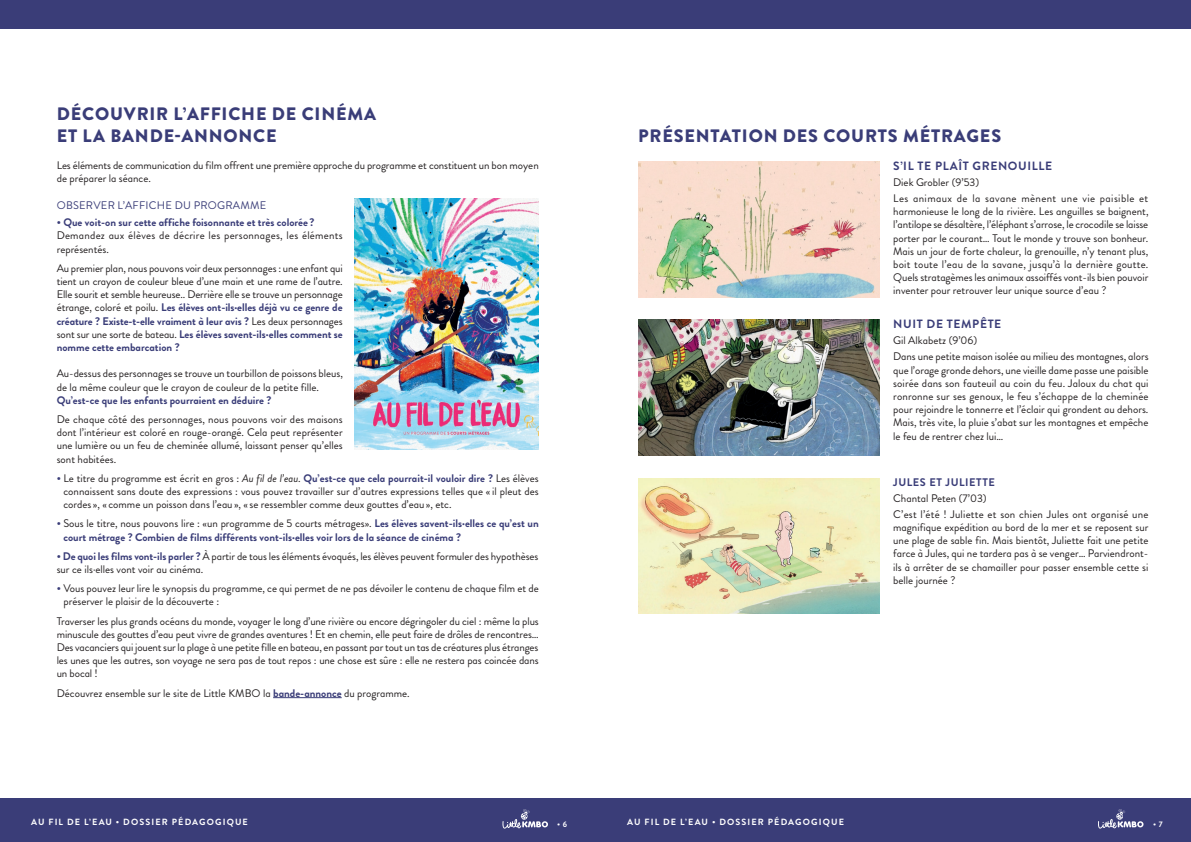
<style>
.page{position:relative;width:1191px;height:842px;background:#fff}
.page>*{position:absolute;margin:0;border:0;box-sizing:border-box;transform-origin:0 0}
.t1{font:900 18px/21.6px "Brandon Grotesque";letter-spacing:.045em;color:#3a3d78}
.t2{font:700 12px "Brandon Grotesque";letter-spacing:.05em;color:#3a3d78}
.t3{font:11px/13.2px "Brandon Grotesque";color:#231f20;text-align:justify}
.t4{font:700 11px/13.2px "Brandon Grotesque";color:#3a3d78}
.t5{font:11px/16px "Brandon Grotesque";letter-spacing:.02em;color:#231f20}
.t6{font:11px/16px "Brandon Grotesque";letter-spacing:.035em;color:#231f20}
.t7{font:11px "Brandon Grotesque";letter-spacing:.02em;color:#3a3d78}
.t8{font:700 11px "Brandon Grotesque";letter-spacing:.05em;color:#3a3d78}
.t9{font:700 9px "Brandon Grotesque";letter-spacing:.125em;color:#fff}
.t10{font:700 8px "Brandon Grotesque";color:#fff}
.s1{font-weight:700;color:#3a3d78}
.s2{font-style:italic}
.s3{font-weight:400;color:#231f20}
</style>
<div class="page">
<div style="left:0;top:798px;width:1191px;height:44px;background:#3a3d78"></div>
<svg style="left:502px;top:809px;width:46px;height:19px"></svg>
<div style="left:0;top:0;width:1191px;height:28px;background:#3a3d78"></div>
<svg style="left:1098px;top:809px;width:45px;height:19px"></svg>
<img style="left:638px;top:162px;width:241px;height:135px">
<img style="left:638px;top:320px;width:241px;height:135px">
<img style="left:638px;top:478px;width:241px;height:136px">
<hr style="left:273px;top:697px;width:69px;height:1px;background:#3a3d78">
<img style="left:354px;top:198px;width:185px;height:251px">
<h1 class="t1" style="left:57px;top:104px;width:321px">DÉCOUVRIR L’AFFICHE DE CINÉMA<br>ET LA BANDE-ANNONCE</h1>
<p class="t3" style="left:57px;top:159px;width:483px">Les éléments de communication du film offrent une première approche du programme et constituent un bon moyen de préparer la séance.</p>
<p class="t7" style="left:57px;top:198px;width:211px">OBSERVER L’AFFICHE DU PROGRAMME</p>
<p class="t4" style="left:57px;top:216px;width:259px">• Que voit-on sur cette affiche foisonnante et très colorée ?</p>
<p class="t5" style="left:57px;top:229px;width:287px;line-height:13.2px">Demandez aux élèves de décrire les personnages, les éléments représentés.</p>
<p class="t3" style="left:57px;top:261px;width:287px">Au premier plan, nous pouvons voir deux personnages : une enfant qui tient un crayon de couleur bleue d’une main et une rame de l’autre.<br>Elle sourit et semble heureuse.. Derrière elle se trouve un personnage étrange, coloré et poilu. <span class="s1">Les élèves ont-ils·elles déjà vu ce genre de créature ? Existe-t-elle vraiment à leur avis ?</span> Les deux personnages sont sur une sorte de bateau. <span class="s1">Les élèves savent-ils·elles comment se nomme cette embarcation ?</span></p>
<p class="t3" style="left:57px;top:367px;width:288px">Au-dessus des personnages se trouve un tourbillon de poissons bleus, de la même couleur que le crayon de couleur de la petite fille.</p>
<p class="t4" style="left:57px;top:393px;width:216px">Qu’est-ce que les enfants pourraient en déduire ?</p>
<p class="t3" style="left:57px;top:413px;width:287px">De chaque côté des personnages, nous pouvons voir des maisons dont l’intérieur est coloré en rouge-orangé. Cela peut représenter une lumière ou un feu de cheminée allumé, laissant penser qu’elles sont habitées.</p>
<p class="t3" style="left:63px;top:471px;width:477px;text-indent:-7px"><span class="s1">•</span> Le titre du programme est écrit en gros : <span class="s2">Au fil de l’eau</span>. <span class="s1">Qu’est-ce que cela pourrait-il vouloir dire ?</span> Les élèves connaissent sans doute des expressions : vous pouvez travailler sur d’autres expressions telles que « il pleut des cordes », « comme un poisson dans l’eau », « se ressembler comme deux gouttes d’eau », etc.</p>
<p class="t4" style="left:63px;top:517px;width:477px;text-indent:-7px">• <span class="s3">Sous le titre, nous pouvons lire : «un programme de 5 courts métrages».</span> Les élèves savent-ils·elles ce qu’est un court métrage ? Combien de films différents vont-ils·elles voir lors de la séance de cinéma ?</p>
<p class="t3" style="left:57px;top:549px;width:483px"><span class="s1">• De quoi les films vont-ils parler ?</span> À partir de tous les éléments évoqués, les élèves peuvent formuler des hypothèses sur ce ils·elles vont voir au cinéma.</p>
<p class="t3" style="left:63px;top:582px;width:477px;text-indent:-7px"><span class="s1">•</span> Vous pouvez leur lire le synopsis du programme, ce qui permet de ne pas dévoiler le contenu de chaque film et de préserver le plaisir de la découverte :</p>
<p class="t3" style="left:57px;top:614px;width:483px">Traverser les plus grands océans du monde, voyager le long d’une rivière ou encore dégringoler du ciel : même la plus minuscule des gouttes d’eau peut vivre de grandes aventures ! Et en chemin, elle peut faire de drôles de rencontres… Des vacanciers qui jouent sur la plage à une petite fille en bateau, en passant par tout un tas de créatures plus étranges les unes que les autres, son voyage ne sera pas de tout repos : une chose est sûre : elle ne restera pas coincée dans un bocal !</p>
<p class="t3" style="left:57px;top:686px;width:354px">Découvrez ensemble sur le site de Little KMBO la <span class="s1">bande-annonce</span> du programme.</p>
<h1 class="t1" style="left:638px;top:125px;width:364px">PRÉSENTATION DES COURTS MÉTRAGES</h1>
<p class="t2" style="left:893px;top:157px;width:160px">S’IL TE PLAÎT GRENOUILLE</p>
<p class="t6" style="left:893px;top:174px;width:257px">Diek Grobler (9’53)<br>Les animaux de la savane mènent une vie paisible et</p>
<p class="t3" style="left:893px;top:205px;width:257px">harmonieuse le long de la rivière. Les anguilles se baignent, l’antilope se désaltère, l’éléphant s’arrose, le crocodile se laisse porter par le courant… Tout le monde y trouve son bonheur.<br>Mais un jour de forte chaleur, la grenouille, n’y tenant plus, boit toute l’eau de la savane, jusqu’à la dernière goutte.<br>Quels stratagèmes les animaux assoiffés vont-ils bien pouvoir inventer pour retrouver leur unique source d’eau ?</p>
<p class="t2" style="left:893px;top:316px;width:110px">NUIT DE TEMPÊTE</p>
<p class="t3" style="left:893px;top:333px;width:257px;line-height:16px">Gil Alkabetz (9’06)<br>Dans une petite maison isolée au milieu des montagnes, alors</p>
<p class="t3" style="left:893px;top:363px;width:257px">que l’orage gronde dehors, une vieille dame passe une paisible soirée dans son fauteuil au coin du feu. Jaloux du chat qui ronronne sur ses genoux, le feu s’échappe de la cheminée pour rejoindre le tonnerre et l’éclair qui grondent au dehors.<br>Mais, très vite, la pluie s’abat sur les montagnes et empêche le feu de rentrer chez lui…</p>
<p class="t8" style="left:893px;top:474px;width:103px">JULES ET JULIETTE</p>
<p class="t5" style="left:893px;top:490px;width:257px">Chantal Peten (7’03)<br>C’est l’été ! Juliette et son chien Jules ont organisé une</p>
<p class="t3" style="left:893px;top:521px;width:257px">magnifique expédition au bord de la mer et se reposent sur une plage de sable fin. Mais bientôt, Juliette fait une petite farce à Jules, qui ne tardera pas à se venger… Parviendront&shy;ils à arrêter de se chamailler pour passer ensemble cette si belle journée ?</p>
<p class="t9" style="left:31px;top:815px;width:218px">AU FIL DE L’EAU • DOSSIER PÉDAGOGIQUE</p>
<p class="t10" style="left:557px;top:819px;width:11px">• 6</p>
<p class="t9" style="left:627px;top:815px;width:218px">AU FIL DE L’EAU • DOSSIER PÉDAGOGIQUE</p>
<p class="t10" style="left:1153px;top:819px;width:11px">• 7</p>
</div>
